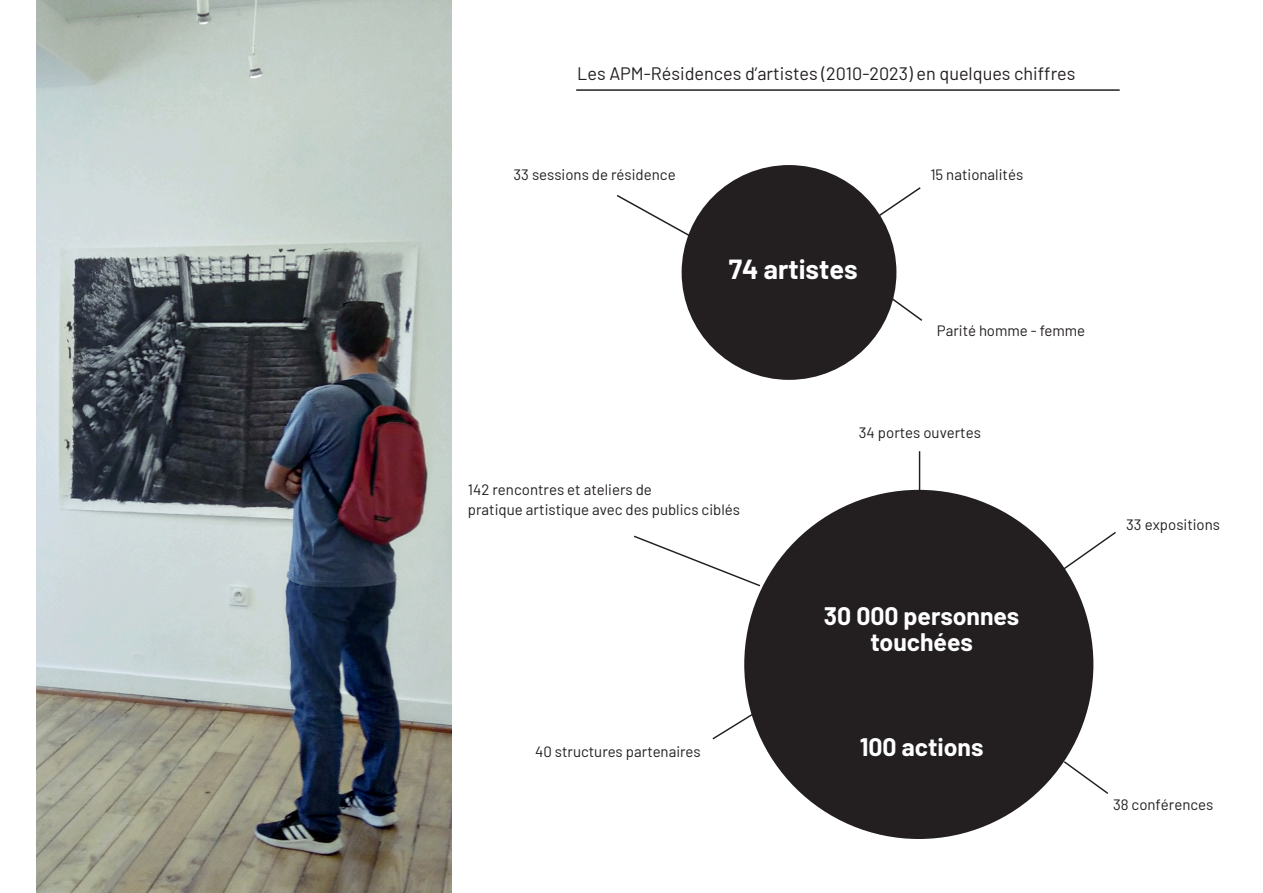
<style>
.page{position:relative;width:1263px;height:893px;background:#fff}
.page>*{position:absolute;margin:0;border:0;box-sizing:border-box;transform-origin:0 0}
.t1{font:700 27px "Barlow";color:#fff}
.t2{font:700 24.75px/26.2px "Barlow";color:#fff;text-align:center}
.t3{font:18px "Barlow";color:#231f20}
.t4{font:15px/20.4px "Barlow";color:#231f20}
</style>
<div class="page">
<img style="left:37px;top:0;width:415px;height:893px">
<hr style="left:576px;top:89px;width:544px;height:2px;background:#231f20">
<div style="left:682px;top:165px;width:214px;height:215px;background:#231f20;border-radius:50%"></div>
<svg style="left:617px;top:195px;width:98px;height:55px"></svg>
<svg style="left:853px;top:186px;width:68px;height:53px"></svg>
<svg style="left:889px;top:296px;width:34px;height:25px"></svg>
<div style="left:744px;top:490px;width:349px;height:349px;background:#231f20;border-radius:50%"></div>
<svg style="left:634px;top:535px;width:126px;height:52px"></svg>
<hr style="left:919px;top:451px;width:1px;height:69px;background:#231f20">
<svg style="left:1031px;top:530px;width:85px;height:62px"></svg>
<svg style="left:1062px;top:760px;width:47px;height:34px"></svg>
<svg style="left:712px;top:701px;width:50px;height:40px"></svg>
<p class="t3" style="left:577px;top:61px;width:500px">Les APM-Résidences d’artistes (2010-2023) en quelques chiffres</p>
<p class="t4" style="left:513px;top:164px;width:164px">33 sessions de résidence</p>
<p class="t4" style="left:930px;top:163px;width:94px">15 nationalités</p>
<p class="t1" style="left:729px;top:252px;width:130px">74 artistes</p>
<p class="t4" style="left:937px;top:319px;width:150px">Parité homme - femme</p>
<p class="t4" style="left:468px;top:478px;width:273px">142 rencontres et ateliers de<br>pratique artistique avec des publics ciblés</p>
<p class="t4" style="left:859px;top:422px;width:124px">34 portes ouvertes</p>
<p class="t2" style="left:824px;top:601px;width:197px">30 000 personnes touchées</p>
<p class="t4" style="left:535px;top:740px;width:167px">40 structures partenaires</p>
<p class="t2" style="left:860px;top:732px;width:125px">100 actions</p>
<p class="t4" style="left:1126px;top:513px;width:95px">33 expositions</p>
<p class="t4" style="left:1113px;top:794px;width:102px">38 conférences</p>
</div>
